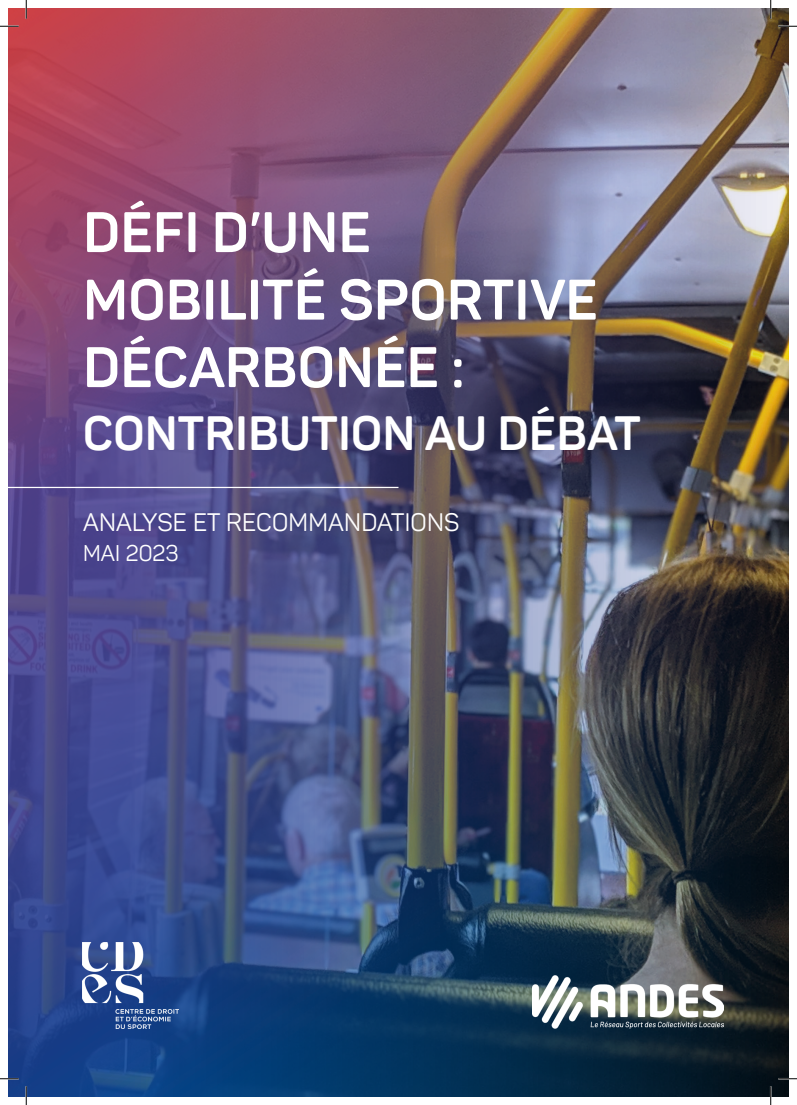
<style>
.page{position:relative;width:797px;height:1105px;background:#fff}
.page>*{position:absolute;margin:0;border:0;box-sizing:border-box;transform-origin:0 0}
.t1{font:700 56.25px/67.5px "Panton";letter-spacing:.01em;color:#fff}
.t2{font:700 47.5px "Panton";letter-spacing:.01em;color:#fff}
.t3{font:25px "Panton";letter-spacing:.01em;color:#fff}
.t4{font:22.5px "Panton";color:#fff}
</style>
<div class="page">
<img style="left:9px;top:9px;width:779px;height:1087px">
<img style="left:532px;top:976px;width:192px;height:53px">
<hr style="left:9px;top:487px;width:389px;height:1px;background:#fff">
<img style="left:83px;top:942px;width:96px;height:87px">
<svg style="left:0;top:25px;width:19px;height:2px"></svg>
<svg style="left:778px;top:25px;width:19px;height:2px"></svg>
<svg style="left:0;top:1078px;width:19px;height:1px"></svg>
<svg style="left:778px;top:1078px;width:19px;height:1px"></svg>
<svg style="left:25px;top:0;width:2px;height:19px"></svg>
<svg style="left:25px;top:1086px;width:2px;height:19px"></svg>
<svg style="left:770px;top:0;width:1px;height:19px"></svg>
<svg style="left:770px;top:1086px;width:1px;height:19px"></svg>
<p class="t1" style="left:83px;top:198px;width:515px">DÉFI D’UNE<br>MOBILITÉ SPORTIVE<br>DÉCARBONÉE :</p>
<p class="t2" style="left:83px;top:403px;width:559px">CONTRIBUTION AU DÉBAT</p>
<p class="t3" style="left:83px;top:507px;width:378px">ANALYSE ET RECOMMANDATIONS</p>
<p class="t4" style="left:83px;top:539px;width:97px">MAI 2023</p>
</div>
